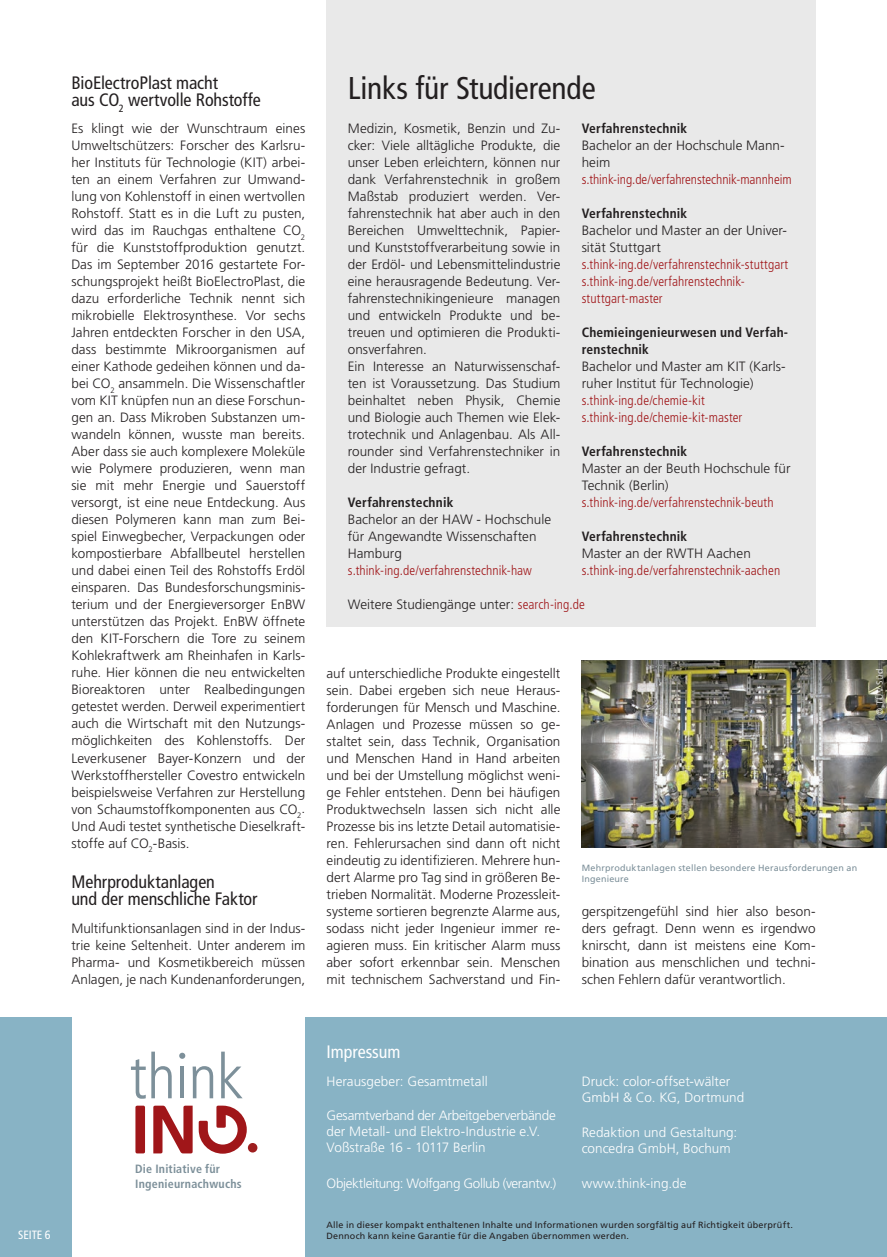
<style>
.page{position:relative;width:887px;height:1257px;background:#fff}
.page>*{position:absolute;margin:0;border:0;box-sizing:border-box;transform-origin:0 0}
.t1{font:condensed 31.5px "Frutiger LT Std";letter-spacing:-.005em;color:#231f20}
.t2{font:condensed 18px/17px "Frutiger LT Std";letter-spacing:-.005em;color:#231f20}
.t3{font:condensed 18px "Frutiger LT Std";letter-spacing:-.005em;color:#fff}
.t4{font:300 13.5px/17px "Frutiger LT Std";color:#231f20}
.t5{font:300 condensed 13.5px/17px "Frutiger LT Std";letter-spacing:.005em;color:#a01619}
.t6{font:300 13.5px/16.2px "Frutiger LT Std";color:#fff}
.t7{font:700 condensed 13.5px/17px "Frutiger LT Std";letter-spacing:.015em;color:#231f20}
.t8{font:300 13.5px "Frutiger LT Std";letter-spacing:-.03em;color:#fff}
.t9{font:700 condensed 12px/14.4px "Frutiger LT Std";letter-spacing:.02em;color:#7d909a}
.t10{font:condensed 12px "Frutiger LT Std";letter-spacing:-.01em;color:#fff}
.t11{font:9px/10.5px "Frutiger LT Std";letter-spacing:.02em;color:#231f20}
.t12{font:9px/10.5px "Frutiger LT Std";letter-spacing:.025em;color:#7d909a}
.t13{font:9px "Frutiger LT Std";letter-spacing:.03em;color:#fff}
.s1{font-stretch:condensed;color:#a01619}
</style>
<div class="page">
<div style="left:327px;top:0;width:488px;height:626px;background:#e9e9e9"></div>
<div style="left:305px;top:1017px;width:582px;height:240px;background:#88b3c5"></div>
<div style="left:0;top:1017px;width:71px;height:240px;background:#88b3c5"></div>
<img style="left:582px;top:660px;width:305px;height:187px">
<div style="left:135px;top:1105px;width:10px;height:48px;background:#a01619;border-radius:2px"></div>
<svg style="left:153px;top:1105px;width:40px;height:48px"></svg>
<svg style="left:131px;top:1051px;width:41px;height:48px"></svg>
<hr style="left:180px;top:1066px;width:4px;height:32px;background:#7d909a">
<svg style="left:193px;top:1066px;width:20px;height:32px"></svg>
<svg style="left:221px;top:1051px;width:22px;height:47px"></svg>
<svg style="left:179px;top:1053px;width:6px;height:6px"></svg>
<div style="left:248px;top:1143px;width:9px;height:9px;background:#9e1e1f;border-radius:50%"></div>
<svg style="left:199px;top:1105px;width:48px;height:49px"></svg>
<h2 class="t2" style="left:71px;top:74px;width:191px">BioElectroPlast macht<br>aus CO<sub>2</sub> wertvolle Rohstoffe</h2>
<p class="t4" style="left:71px;top:120px;width:235px;text-align:justify">Es klingt wie der Wunschtraum eines Umweltschützers: Forscher des Karlsru&shy;her Instituts für Technologie (KIT) arbei&shy;ten an einem Verfahren zur Umwand&shy;lung von Kohlenstoff in einen wertvollen Rohstoff. Statt es in die Luft zu pusten, wird das im Rauchgas enthaltene CO<sub>2 </sub>für die Kunststoffproduktion genutzt.<br>Das im September 2016 gestartete For&shy;schungsprojekt heißt BioElectroPlast, die dazu erforderliche Technik nennt sich mikrobielle Elektrosynthese. Vor sechs Jahren entdeckten Forscher in den USA, dass bestimmte Mikroorganismen auf einer Kathode gedeihen können und da&shy;bei CO<sub>2</sub> ansammeln. Die Wissenschaftler vom KIT knüpfen nun an diese Forschun&shy;gen an. Dass Mikroben Substanzen um&shy;wandeln können, wusste man bereits.<br>Aber dass sie auch komplexere Moleküle wie Polymere produzieren, wenn man sie mit mehr Energie und Sauerstoff versorgt, ist eine neue Entdeckung. Aus diesen Polymeren kann man zum Bei&shy;spiel Einwegbecher, Verpackungen oder kompostierbare Abfallbeutel herstellen und dabei einen Teil des Rohstoffs Erdöl einsparen. Das Bundesforschungsminis&shy;terium und der Energieversorger EnBW unterstützen das Projekt. EnBW öffnete den KIT-Forschern die Tore zu seinem Kohlekraftwerk am Rheinhafen in Karls&shy;ruhe. Hier können die neu entwickelten Bioreaktoren unter Realbedingungen getestet werden. Derweil experimentiert auch die Wirtschaft mit den Nutzungs&shy;möglichkeiten des Kohlenstoffs. Der Leverkusener Bayer-Konzern und der Werkstoffhersteller Covestro entwickeln beispielsweise Verfahren zur Herstellung von Schaumstoffkomponenten aus CO<sub>2</sub>.<br>Und Audi testet synthetische Dieselkraft&shy;stoffe auf CO<sub>2</sub>-Basis.</p>
<h2 class="t2" style="left:71px;top:874px;width:188px">Mehrproduktanlagen<br>und der menschliche Faktor</h2>
<p class="t4" style="left:71px;top:919px;width:235px;text-align:justify">Multifunktionsanlagen sind in der Indus&shy;trie keine Seltenheit. Unter anderem im Pharma- und Kosmetikbereich müssen Anlagen, je nach Kundenanforderungen,</p>
<h1 class="t1" style="left:348px;top:70px;width:249px">Links für Studierende</h1>
<p class="t7" style="left:582px;top:120px;width:107px">Verfahrenstechnik</p>
<p class="t4" style="left:582px;top:137px;width:205px">Bachelor an der Hochschule Mann&shy;heim</p>
<p class="t5" style="left:582px;top:171px;width:211px">s.think-ing.de/verfahrenstechnik-mannheim</p>
<p class="t7" style="left:582px;top:205px;width:107px">Verfahrenstechnik</p>
<p class="t4" style="left:582px;top:222px;width:207px">Bachelor und Master an der Univer&shy;sität Stuttgart</p>
<p class="t5" style="left:582px;top:256px;width:208px">s.think-ing.de/verfahrenstechnik-stuttgart s.think-ing.de/verfahrenstechnik&shy;stuttgart-master</p>
<p class="t7" style="left:582px;top:324px;width:208px">Chemieingenieurwesen und Verfah&shy;renstechnik</p>
<p class="t4" style="left:582px;top:358px;width:205px">Bachelor und Master am KIT (Karls&shy;ruher Institut für Technologie)</p>
<p class="t5" style="left:582px;top:392px;width:162px">s.think-ing.de/chemie-kit s.think-ing.de/chemie-kit-master</p>
<p class="t7" style="left:582px;top:443px;width:107px">Verfahrenstechnik</p>
<p class="t4" style="left:582px;top:460px;width:210px">Master an der Beuth Hochschule für<br>Technik (Berlin)</p>
<p class="t5" style="left:582px;top:494px;width:193px">s.think-ing.de/verfahrenstechnik-beuth</p>
<p class="t7" style="left:582px;top:528px;width:107px">Verfahrenstechnik</p>
<p class="t4" style="left:582px;top:545px;width:171px">Master an der RWTH Aachen</p>
<p class="t5" style="left:582px;top:562px;width:200px">s.think-ing.de/verfahrenstechnik-aachen</p>
<p class="t4" style="left:348px;top:596px;width:239px">Weitere Studiengänge unter: <span class="s1">search-ing.de</span></p>
<p class="t4" style="left:348px;top:120px;width:214px">Medizin, Kosmetik, Benzin und Zu&shy;cker: Viele alltägliche Produkte, die unser Leben erleichtern, können nur dank Verfahrenstechnik in großem Maßstab produziert werden. Ver&shy;fahrenstechnik hat aber auch in den Bereichen Umwelttechnik, Papier&shy;und Kunststoffverarbeitung sowie in der Erdöl- und Lebensmittelindustrie eine herausragende Bedeutung. Ver&shy;fahrenstechnikingenieure managen und entwickeln Produkte und be&shy;treuen und optimieren die Produkti&shy;onsverfahren.<br>Ein Interesse an Naturwissenschaf&shy;ten ist Voraussetzung. Das Studium beinhaltet neben Physik, Chemie und Biologie auch Themen wie Elek&shy;trotechnik und Anlagenbau. Als All&shy;rounder sind Verfahrenstechniker in der Industrie gefragt.</p>
<p class="t7" style="left:348px;top:494px;width:107px">Verfahrenstechnik</p>
<p class="t4" style="left:348px;top:511px;width:205px">Bachelor an der HAW - Hochschule für Angewandte Wissenschaften<br>Hamburg</p>
<p class="t5" style="left:348px;top:562px;width:186px">s.think-ing.de/verfahrenstechnik-haw</p>
<p class="t4" style="left:327px;top:664px;width:235px;text-align:justify">auf unterschiedliche Produkte eingestellt sein. Dabei ergeben sich neue Heraus&shy;forderungen für Mensch und Maschine.<br>Anlagen und Prozesse müssen so ge&shy;staltet sein, dass Technik, Organisation und Menschen Hand in Hand arbeiten und bei der Umstellung möglichst weni&shy;ge Fehler entstehen. Denn bei häufigen Produktwechseln lassen sich nicht alle Prozesse bis ins letzte Detail automatisie&shy;ren. Fehlerursachen sind dann oft nicht eindeutig zu identifizieren. Mehrere hun&shy;dert Alarme pro Tag sind in größeren Be&shy;trieben Normalität. Moderne Prozessleit&shy;systeme sortieren begrenzte Alarme aus, sodass nicht jeder Ingenieur immer re&shy;agieren muss. Ein kritischer Alarm muss aber sofort erkennbar sein. Menschen mit technischem Sachverstand und Fin-</p>
<p class="t13" style="left:874px;top:715px;width:48px;rotate:-90deg">© TÜV Süd</p>
<p class="t12" style="left:582px;top:863px;width:277px">Mehrproduktanlagen stellen besondere Herausforderungen an<br>Ingenieure</p>
<p class="t4" style="left:582px;top:903px;width:235px;text-align:justify">gerspitzengefühl sind hier also beson&shy;ders gefragt. Denn wenn es irgendwo knirscht, dann ist meistens eine Kom&shy;bination aus menschlichen und techni&shy;schen Fehlern dafür verantwortlich.</p>
<p class="t10" style="left:18px;top:1227px;width:34px">SEITE 6</p>
<p class="t9" style="left:135px;top:1162px;width:108px">Die Initiative für<br>Ingenieurnachwuchs</p>
<h2 class="t3" style="left:327px;top:1042px;width:75px">Impressum</h2>
<p class="t6" style="left:582px;top:1073px;width:164px">Druck: color-offset-wälter<br>GmbH &amp; Co. KG, Dortmund</p>
<p class="t6" style="left:582px;top:1124px;width:157px">Redaktion und Gestaltung: concedra GmbH, Bochum</p>
<p class="t6" style="left:582px;top:1175px;width:106px">www.think-ing.de</p>
<p class="t11" style="left:327px;top:1220px;width:468px">Alle in dieser kompakt enthaltenen Inhalte und Informationen wurden sorgfältig auf Richtigkeit überprüft.<br>Dennoch kann keine Garantie für die Angaben übernommen werden.</p>
<p class="t6" style="left:327px;top:1073px;width:163px">Herausgeber: Gesamtmetall</p>
<p class="t6" style="left:327px;top:1107px;width:231px">Gesamtverband der Arbeitgeberverbände der Metall- und Elektro-Industrie e.V.<br>Voßstraße 16 - 10117 Berlin</p>
<p class="t8" style="left:327px;top:1175px;width:231px">Objektleitung: Wolfgang Gollub (verantw.)</p>
</div>
